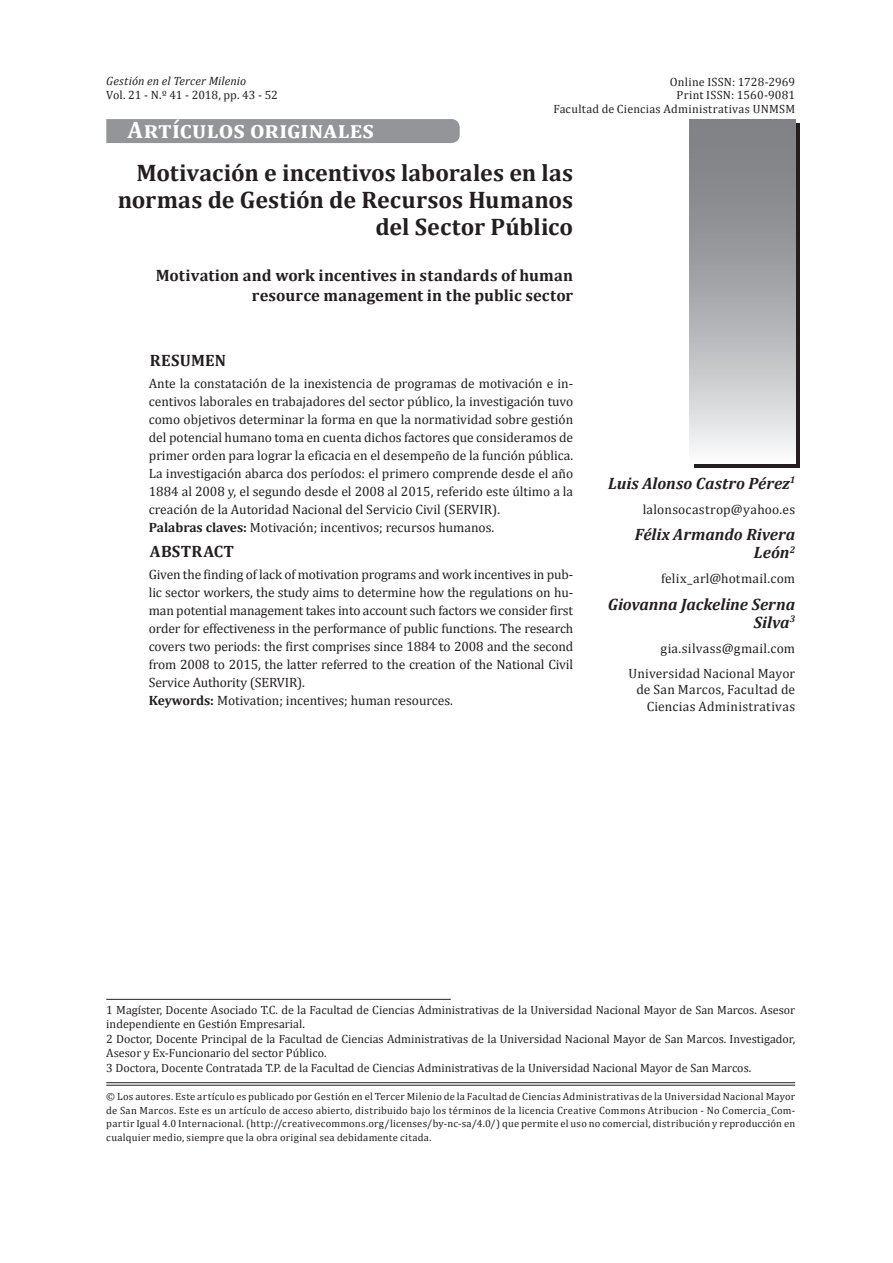
<style>
.page{position:relative;width:893px;height:1263px;background:#fff}
.page>*{position:absolute;margin:0;border:0;box-sizing:border-box;transform-origin:0 0}
.t1{font:700 24px/27px "Cambria";color:#231f20;text-align:right}
.t2{font:700 24px "Cambria";letter-spacing:.01em;color:#fff}
.t3{font:700 16.5px/19.8px "Cambria";letter-spacing:.01em;color:#231f20;text-align:right}
.t4{font:italic 700 16.5px/18px "Cambria";color:#231f20;text-align:right}
.t5{font:13.5px/18px "Cambria";color:#231f20}
.t6{font:13.5px/16.5px "Cambria";letter-spacing:.02em;color:#231f20;text-align:right}
.t7{font:12px/14.4px "Cambria";color:#231f20}
.t8{font:12px/13.5px "Cambria";letter-spacing:.02em;color:#231f20;text-align:right}
.t9{font:italic 12px "Cambria";letter-spacing:.01em;color:#231f20}
.t10{font:10.5px/13.5px "Cambria";letter-spacing:.02em;color:#231f20;text-align:justify}
.s1{font-weight:700}
</style>
<div class="page">
<svg style="left:694px;top:123px;width:105px;height:345px;background:#484546"></svg>
<hr style="left:106px;top:1082px;width:689px;height:1px;background:#231f20">
<hr style="left:106px;top:1085px;width:689px;height:1px;background:#231f20">
<svg style="left:690px;top:119px;width:105px;height:344px;background:#adaeb1"></svg>
<div style="left:106px;top:119px;width:354px;height:24px;background:#939598"></div>
<hr style="left:106px;top:999px;width:345px;height:1px;background:#231f20">
<p class="t9" style="left:106px;top:72px;width:142px">Gestión en el Tercer Milenio</p>
<p class="t7" style="left:106px;top:87px;width:173px">Vol. 21 - N.º 41 - 2018, pp. 43 - 52</p>
<p class="t8" style="left:553px;top:75px;width:243px">Online ISSN: 1728-2969<br>Print ISSN: 1560-9081<br>Facultad de Ciencias Administrativas UNMSM</p>
<h1 class="t2" style="left:128px;top:113px;width:248px">Artículos originales</h1>
<h1 class="t1" style="left:118px;top:158px;width:457px">Motivación e incentivos laborales en las normas de Gestión de Recursos Humanos del Sector Público</h1>
<p class="t3" style="left:156px;top:265px;width:419px">Motivation and work incentives in standards of human resource management in the public sector</p>
<p class="t3" style="left:150px;top:350px;width:78px">RESUMEN</p>
<p class="t5" style="left:149px;top:375px;width:426px">Ante la constatación de la inexistencia de programas de motivación e in&shy;centivos laborales en trabajadores del sector público, la investigación tuvo como objetivos determinar la forma en que la normatividad sobre gestión del potencial humano toma en cuenta dichos factores que consideramos de primer orden para lograr la eficacia en el desempeño de la función pública.<br>La investigación abarca dos períodos: el primero comprende desde el año 1884 al 2008 y, el segundo desde el 2008 al 2015, referido este último a la creación de la Autoridad Nacional del Servicio Civil (SERVIR).<br><span class="s1">Palabras claves:</span> Motivación; incentivos; recursos humanos.</p>
<p class="t3" style="left:150px;top:540px;width:86px">ABSTRACT</p>
<p class="t5" style="left:149px;top:565px;width:426px">Given the finding of lack of motivation programs and work incentives in pub&shy;lic sector workers, the study aims to determine how the regulations on hu&shy;man potential management takes into account such factors we consider first order for effectiveness in the performance of public functions. The research covers two periods: the first comprises since 1884 to 2008 and the second from 2008 to 2015, the latter referred to the creation of the National Civil Service Authority (SERVIR).<br><span class="s1">Keywords:</span> Motivation; incentives; human resources.</p>
<p class="t4" style="left:608px;top:473px;width:189px">Luis Alonso Castro Pérez<sup>1</sup></p>
<p class="t6" style="left:643px;top:501px;width:154px">lalonsocastrop@yahoo.es</p>
<p class="t4" style="left:635px;top:525px;width:162px">Félix Armando Rivera<br>León<sup>2</sup></p>
<p class="t5" style="left:661px;top:569px;width:136px">felix_arl@hotmail.com</p>
<p class="t4" style="left:608px;top:594px;width:189px">Giovanna Jackeline Serna<br>Silva<sup>3</sup></p>
<p class="t5" style="left:629px;top:635px;width:168px;line-height:25px;text-align:right">gia.silvass@gmail.com<br>Universidad Nacional Mayor</p>
<p class="t6" style="left:636px;top:681px;width:160px">de San Marcos, Facultad de<br>Ciencias Administrativas</p>
<p class="t7" style="left:106px;top:1003px;width:690px">1 Magíster, Docente Asociado T.C. de la Facultad de Ciencias Administrativas de la Universidad Nacional Mayor de San Marcos. Asesor independiente en Gestión Empresarial.<br>2 Doctor, Docente Principal de la Facultad de Ciencias Administrativas de la Universidad Nacional Mayor de San Marcos. Investigador, Asesor y Ex-Funcionario del sector Público.<br>3 Doctora, Docente Contratada T.P. de la Facultad de Ciencias Administrativas de la Universidad Nacional Mayor de San Marcos.</p>
<p class="t10" style="left:106px;top:1090px;width:690px">© Los autores. Este artículo es publicado por Gestión en el Tercer Milenio de la Facultad de Ciencias Administrativas de la Universidad Nacional Mayor de San Marcos. Este es un artículo de acceso abierto, distribuido bajo los términos de la licencia Creative Commons Atribucion - No Comercia_Com&shy;partir Igual 4.0 Internacional. (http://creativecommons.org/licenses/by-nc-sa/4.0/) que permite el uso no comercial, distribución y reproducción en cualquier medio, siempre que la obra original sea debidamente citada.</p>
</div>
